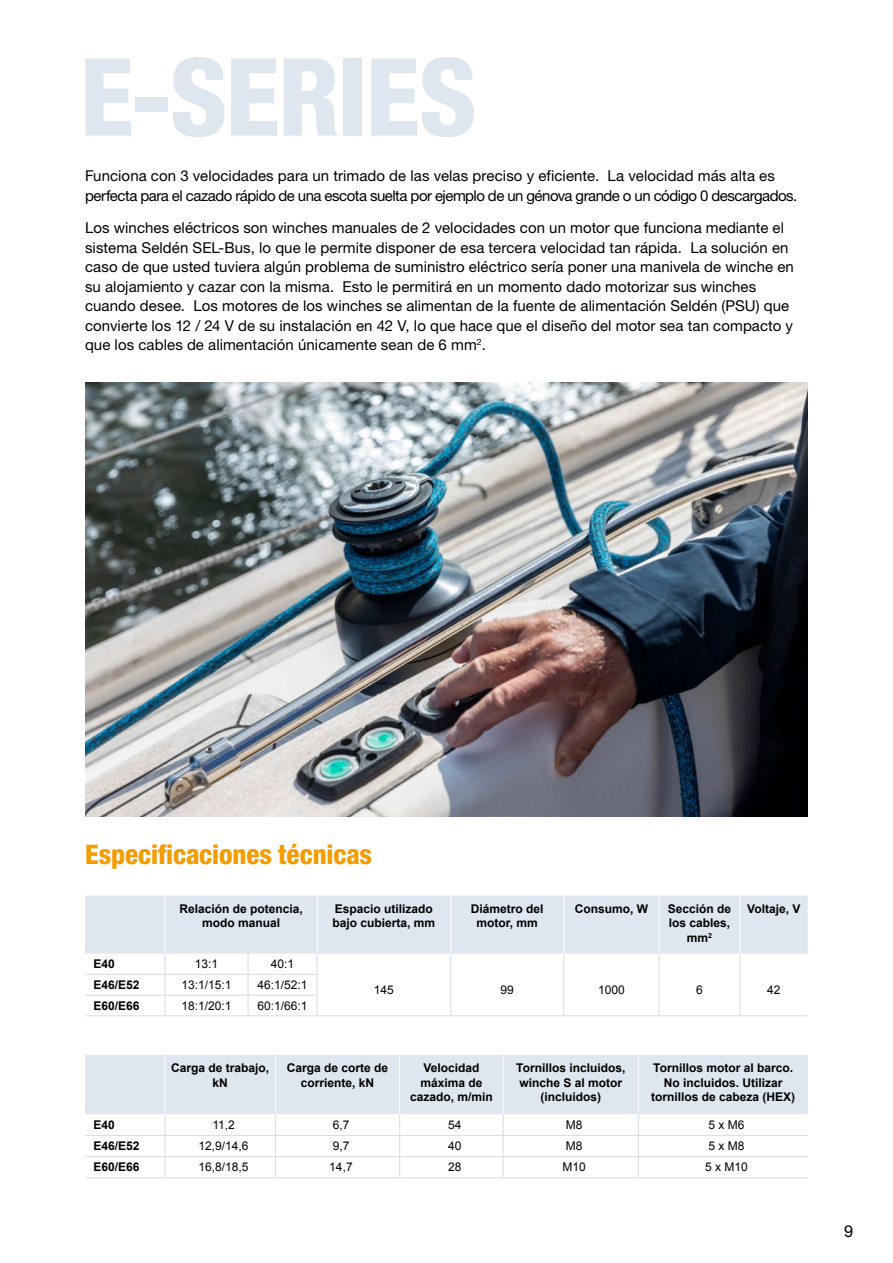
<style>
.page{position:relative;width:893px;height:1263px;background:#fff}
.page>*{position:absolute;margin:0;border:0;box-sizing:border-box;transform-origin:0 0}
.t1{font:800 condensed 108px "Helvetica Neue LT Pro";letter-spacing:-.02em;color:#dee6ef}
.t2{font:800 condensed 27px "Helvetica Neue LT Pro";color:#f59c00}
.t3{font:16.5px "Helvetica Neue LT Pro";color:#000}
.t4{font:15px/19.5px "Helvetica Neue LT Pro";letter-spacing:.005em;color:#000}
.t5{font:15px/19.5px "Helvetica Neue LT Pro";letter-spacing:-.025em;color:#000}
.t6{font:700 12px/14.4px "Arial";color:#000;text-align:center}
.t7{font:12px "Arial";color:#000}
</style>
<div class="page">
<img style="left:85px;top:382px;width:723px;height:434px">
<hr style="left:317px;top:1015px;width:134px;height:1px;background:#d4dee4">
<hr style="left:451px;top:1015px;width:113px;height:1px;background:#d4dee4">
<hr style="left:564px;top:1015px;width:95px;height:1px;background:#d4dee4">
<hr style="left:659px;top:1015px;width:81px;height:1px;background:#d4dee4">
<hr style="left:740px;top:1015px;width:68px;height:1px;background:#d4dee4">
<hr style="left:85px;top:1015px;width:80px;height:1px;background:#d4dee4">
<hr style="left:165px;top:1015px;width:83px;height:1px;background:#d4dee4">
<hr style="left:248px;top:1015px;width:69px;height:1px;background:#d4dee4">
<svg style="left:85px;top:895px;width:723px;height:120px"></svg>
<hr style="left:165px;top:1177px;width:111px;height:1px;background:#d4dee4">
<hr style="left:276px;top:1177px;width:124px;height:1px;background:#d4dee4">
<hr style="left:400px;top:1177px;width:103px;height:1px;background:#d4dee4">
<hr style="left:503px;top:1177px;width:135px;height:1px;background:#d4dee4">
<hr style="left:638px;top:1177px;width:170px;height:1px;background:#d4dee4">
<hr style="left:85px;top:1177px;width:80px;height:1px;background:#d4dee4">
<svg style="left:85px;top:1055px;width:723px;height:122px"></svg>
<h1 class="t1" style="left:80px;top:30px;width:399px">E-SERIES</h1>
<p class="t5" style="left:85px;top:166px;width:714px">Funciona con 3 velocidades para un trimado de las velas preciso y eficiente. La velocidad más alta es perfecta para el cazado rápido de una escota suelta por ejemplo de un génova grande o un código 0 descargados.</p>
<p class="t4" style="left:85px;top:218px;width:710px">Los winches eléctricos son winches manuales de 2 velocidades con un motor que funciona mediante el sistema Seldén SEL-Bus, lo que le permite disponer de esa tercera velocidad tan rápida. La solución en caso de que usted tuviera algún problema de suministro eléctrico sería poner una manivela de winche en su alojamiento y cazar con la misma. Esto le permitirá en un momento dado motorizar sus winches cuando desee. Los motores de los winches se alimentan de la fuente de alimentación Seldén (PSU) que convierte los 12 / 24 V de su instalación en 42 V, lo que hace que el diseño del motor sea tan compacto y que los cables de alimentación únicamente sean de 6 mm<sup>2</sup>.</p>
<h2 class="t2" style="left:85px;top:838px;width:289px">Especificaciones técnicas</h2>
<p class="t6" style="left:179px;top:902px;width:125px">Relación de potencia, modo manual</p>
<p class="t6" style="left:333px;top:902px;width:104px;text-align:left">Espacio utilizado bajo cubierta, mm</p>
<p class="t6" style="left:471px;top:902px;width:74px">Diámetro del motor, mm</p>
<p class="t6" style="left:575px;top:902px;width:75px">Consumo, W</p>
<p class="t6" style="left:668px;top:902px;width:65px">Sección de los cables, mm<sup>2</sup></p>
<p class="t6" style="left:747px;top:902px;width:55px">Voltaje, V</p>
<p class="t6" style="left:94px;top:957px;width:23px">E40</p>
<p class="t7" style="left:195px;top:956px;width:25px">13:1</p>
<p class="t7" style="left:271px;top:956px;width:25px">40:1</p>
<p class="t7" style="left:374px;top:982px;width:22px">145</p>
<p class="t7" style="left:501px;top:982px;width:15px">99</p>
<p class="t7" style="left:598px;top:982px;width:28px">1000</p>
<p class="t7" style="left:696px;top:982px;width:8px">6</p>
<p class="t7" style="left:767px;top:982px;width:15px">42</p>
<p class="t6" style="left:94px;top:978px;width:48px">E46/E52</p>
<p class="t7" style="left:181px;top:977px;width:52px">13:1/15:1</p>
<p class="t7" style="left:258px;top:977px;width:52px">46:1/52:1</p>
<p class="t6" style="left:94px;top:999px;width:48px">E60/E66</p>
<p class="t7" style="left:181px;top:998px;width:52px">18:1/20:1</p>
<p class="t7" style="left:258px;top:998px;width:52px">60:1/66:1</p>
<p class="t6" style="left:171px;top:1061px;width:100px">Carga de trabajo, kN</p>
<p class="t6" style="left:287px;top:1061px;width:103px">Carga de corte de corriente, kN</p>
<p class="t6" style="left:410px;top:1061px;width:84px">Velocidad máxima de cazado, m/min</p>
<p class="t6" style="left:516px;top:1061px;width:111px">Tornillos incluidos, winche S al motor (incluidos)</p>
<p class="t6" style="left:651px;top:1061px;width:146px">Tornillos motor al barco.<br>No incluidos. Utilizar tornillos de cabeza (HEX)</p>
<p class="t6" style="left:94px;top:1118px;width:23px">E40</p>
<p class="t7" style="left:212px;top:1117px;width:24px">11,2</p>
<p class="t7" style="left:333px;top:1117px;width:18px">6,7</p>
<p class="t7" style="left:448px;top:1117px;width:15px">54</p>
<p class="t7" style="left:566px;top:1117px;width:18px">M8</p>
<p class="t7" style="left:708px;top:1117px;width:38px">5 x M6</p>
<p class="t6" style="left:94px;top:1139px;width:48px">E46/E52</p>
<p class="t7" style="left:199px;top:1138px;width:52px">12,9/14,6</p>
<p class="t7" style="left:333px;top:1138px;width:18px">9,7</p>
<p class="t7" style="left:448px;top:1138px;width:15px">40</p>
<p class="t7" style="left:566px;top:1138px;width:18px">M8</p>
<p class="t7" style="left:708px;top:1138px;width:38px">5 x M8</p>
<p class="t6" style="left:94px;top:1160px;width:48px">E60/E66</p>
<p class="t7" style="left:199px;top:1159px;width:52px">16,8/18,5</p>
<p class="t7" style="left:329px;top:1159px;width:25px">14,7</p>
<p class="t7" style="left:448px;top:1159px;width:15px">28</p>
<p class="t7" style="left:562px;top:1159px;width:25px">M10</p>
<p class="t7" style="left:705px;top:1159px;width:44px">5 x M10</p>
<p class="t3" style="left:844px;top:1221px;width:11px">9</p>
</div>
